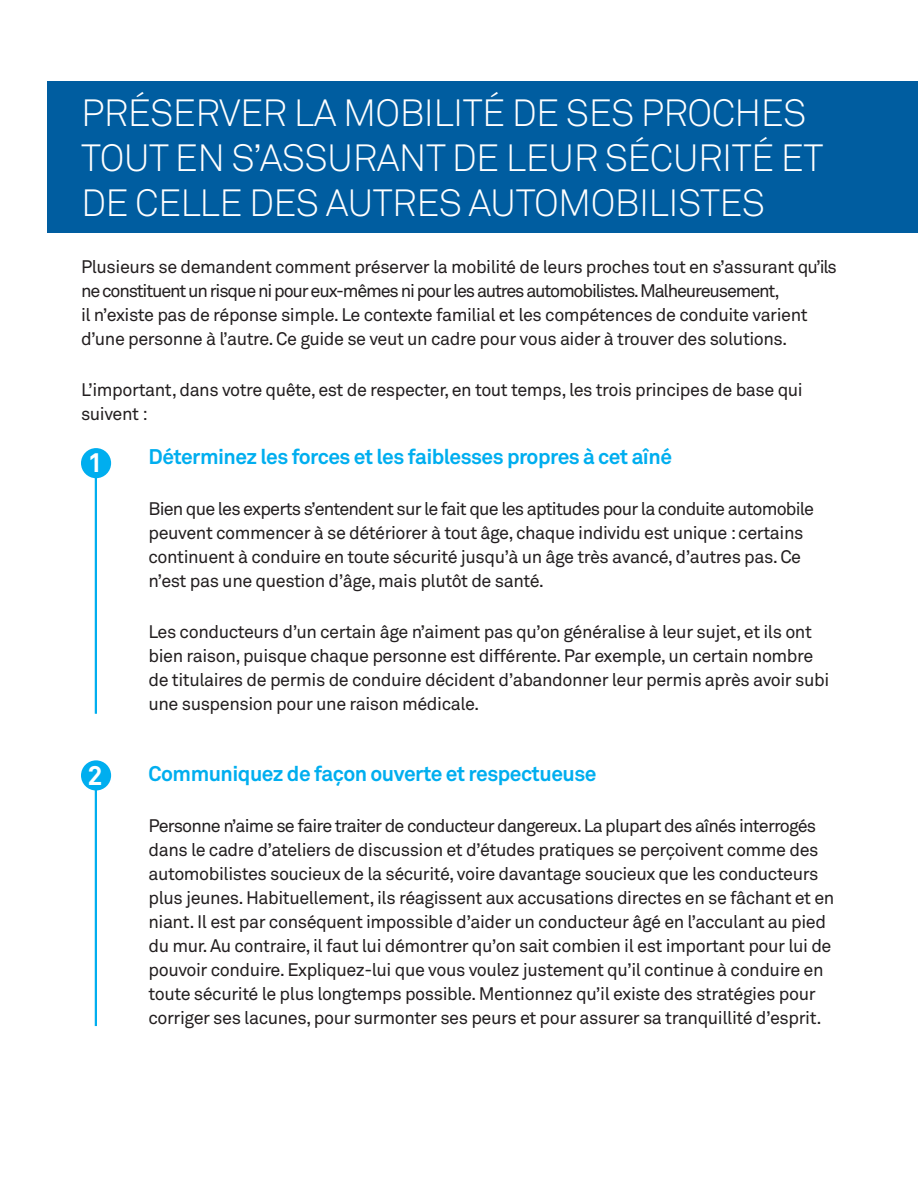
<style>
.page{position:relative;width:918px;height:1188px;background:#fff}
.page>*{position:absolute;margin:0;border:0;box-sizing:border-box;transform-origin:0 0}
.t1{font:300 37.5px/45px "Akkurat Std";letter-spacing:-.015em;color:#fff}
.t2{font:700 27px "Akkurat Std";color:#fff}
.Points-de-forme_para{font:700 21px "Akkurat Std";letter-spacing:-.025em;color:#00aeef}
.Points-de-forme_para-2{font:18px/24px "Akkurat Std";letter-spacing:-.025em;color:#231f20}
.TEXT_COURANT{font:18px/24px "Akkurat Std";letter-spacing:-.025em;color:#231f20}
</style>
<div class="page">
<div style="left:48px;top:81px;width:870px;height:151px;background:#005da0"></div>
<div style="left:81px;top:448px;width:30px;height:30px;background:#00aeef;border-radius:50%"></div>
<hr style="left:95px;top:477px;width:2px;height:237px;background:#00aeef">
<div style="left:81px;top:760px;width:30px;height:30px;background:#00aeef;border-radius:50%"></div>
<hr style="left:95px;top:789px;width:2px;height:237px;background:#00aeef">
<p class="t1" style="left:81px;top:91px;width:744px">PRÉSERVER LA MOBILITÉ DE SES PROCHES<br>TOUT EN S’ASSURANT DE LEUR SÉCURITÉ ET<br>DE CELLE DES AUTRES AUTOMOBILISTES</p>
<p class="TEXT_COURANT" style="left:81px;top:255px;width:757px">Plusieurs se demandent comment préserver la mobilité de leurs proches tout en s’assurant qu’ils ne constituent un risque ni pour eux-mêmes ni pour les autres automobilistes.Malheureusement,<br>il n’existe pas de réponse simple. Le contexte familial et les compétences de conduite varient d’une personne à l’autre. Ce guide se veut un cadre pour vous aider à trouver des solutions.</p>
<p class="TEXT_COURANT" style="left:81px;top:377px;width:723px">L’important, dans votre quête, est de respecter, en tout temps, les trois principes de base qui suivent :</p>
<p class="Points-de-forme_para" style="left:148px;top:443px;width:525px">Déterminez les forces et les faiblesses propres à cet aîné</p>
<p class="Points-de-forme_para-2" style="left:148px;top:497px;width:667px">Bien que les experts s’entendent sur le fait que les aptitudes pour la conduite automobile peuvent commencer à se détériorer à tout âge, chaque individu est unique : certains continuent à conduire en toute sécurité jusqu’à un âge très avancé, d’autres pas. Ce n’est pas une question d’âge, mais plutôt de santé.</p>
<p class="Points-de-forme_para-2" style="left:148px;top:620px;width:682px">Les conducteurs d’un certain âge n’aiment pas qu’on généralise à leur sujet, et ils ont bien raison, puisque chaque personne est différente. Par exemple, un certain nombre de titulaires de permis de conduire décident d’abandonner leur permis après avoir subi une suspension pour une raison médicale.</p>
<p class="t2" style="left:88px;top:446px;width:17px">1</p>
<p class="t2" style="left:88px;top:759px;width:17px">2</p>
<p class="Points-de-forme_para" style="left:148px;top:761px;width:449px">Communiquez de façon ouverte et respectueuse</p>
<p class="Points-de-forme_para-2" style="left:148px;top:814px;width:687px">Personne n’aime se faire traiter de conducteur dangereux. La plupart des aînés interrogés dans le cadre d’ateliers de discussion et d’études pratiques se perçoivent comme des automobilistes soucieux de la sécurité, voire davantage soucieux que les conducteurs plus jeunes. Habituellement, ils réagissent aux accusations directes en se fâchant et en niant. Il est par conséquent impossible d’aider un conducteur âgé en l’acculant au pied du mur. Au contraire, il faut lui démontrer qu’on sait combien il est important pour lui de pouvoir conduire. Expliquez-lui que vous voulez justement qu’il continue à conduire en toute sécurité le plus longtemps possible. Mentionnez qu’il existe des stratégies pour corriger ses lacunes, pour surmonter ses peurs et pour assurer sa tranquillité d’esprit.</p>
</div>
